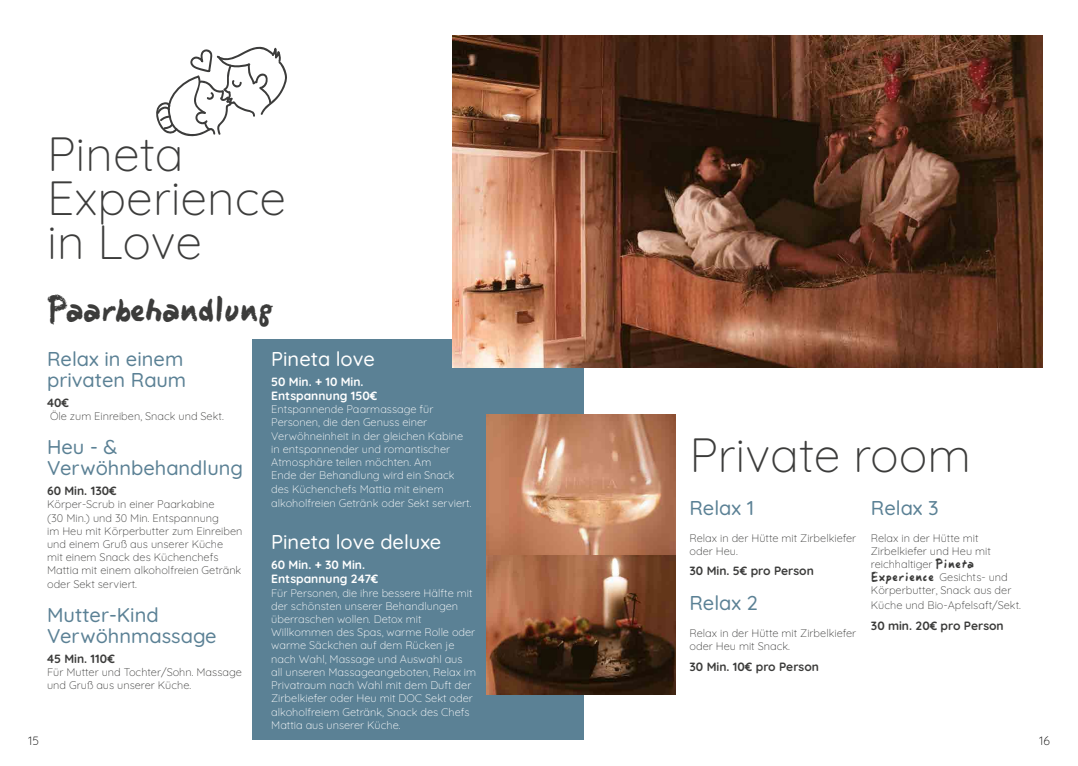
<style>
.page{position:relative;width:1078px;height:766px;background:#fff}
.page>*{position:absolute;margin:0;border:0;box-sizing:border-box;transform-origin:0 0}
.t1{font:300 48px/44px "Quicksand";color:#3c3c3b}
.t2{font:30px "Pineta Hotel";letter-spacing:-.075em;color:#3c3c3b}
.t3{font:500 20px/21px "Quicksand";color:#5b8195}
.t4{font:500 20px "Quicksand";color:#fff}
.t5{font:700 12px "Quicksand";color:#3c3c3b}
.t6{font:700 12px/14.4px "Quicksand";color:#fff}
.t7{font:300 12px "Quicksand";color:#000}
.t8{font:300 11px/13.2px "Quicksand";color:#fff}
.t9{font:300 11px/13.2px "Quicksand";color:#3c3c3b}
.s1{font-family:"Pineta Hotel";font-weight:400}
</style>
<div class="page">
<div style="left:252px;top:339px;width:332px;height:400px;background:#5b8195"></div>
<svg style="left:156px;top:46px;width:131px;height:91px"></svg>
<img style="left:452px;top:35px;width:589px;height:333px">
<img style="left:486px;top:414px;width:189px;height:280px">
<h1 class="t1" style="left:47px;top:127px;width:241px">Pineta<br>Experience in Love</h1>
<h2 class="t2" style="left:47px;top:290px;width:229px">Paarbehandlung</h2>
<h3 class="t3" style="left:47px;top:346px;width:141px">Relax in einem privaten Raum</h3>
<p class="t5" style="left:47px;top:393px;width:23px">40€</p>
<p class="t9" style="left:50px;top:408px;width:175px">Öle zum Einreiben, Snack und Sekt.</p>
<h3 class="t3" style="left:47px;top:434px;width:197px">Heu - &amp;<br>Verwöhnbehandlung</h3>
<p class="t5" style="left:47px;top:481px;width:71px">60 Min. 130€</p>
<p class="t9" style="left:47px;top:496px;width:197px">Körper-Scrub in einer Paarkabine<br>(30 Min.) und 30 Min. Entspannung<br>im Heu mit Körperbutter zum Einreiben und einem Gruß aus unserer Küche<br>mit einem Snack des Küchenchefs<br>Mattia mit einem alkoholfreien Getränk oder Sekt serviert.</p>
<h3 class="t3" style="left:47px;top:602px;width:171px">Mutter-Kind<br>Verwöhnmassage</h3>
<p class="t5" style="left:47px;top:649px;width:69px">45 Min. 110€</p>
<p class="t9" style="left:47px;top:664px;width:196px">Für Mutter und Tochter/Sohn. Massage und Gruß aus unserer Küche.</p>
<h3 class="t4" style="left:271px;top:343px;width:105px">Pineta love</h3>
<p class="t6" style="left:271px;top:373px;width:108px">50 Min. + 10 Min.<br>Entspannung 150€</p>
<p class="t8" style="left:271px;top:401px;width:193px">Entspannende Paarmassage für Personen, die den Genuss einer Verwöhneinheit in der gleichen Kabine in entspannender und romantischer Atmosphäre teilen möchten. Am<br>Ende der Behandlung wird ein Snack des Küchenchefs Mattia mit einem</p>
<p class="t8" style="left:271px;top:495px;width:202px">alkoholfreien Getränk oder Sekt serviert.</p>
<h3 class="t4" style="left:271px;top:526px;width:172px">Pineta love deluxe</h3>
<p class="t6" style="left:271px;top:556px;width:109px">60 Min. + 30 Min.<br>Entspannung 247€</p>
<p class="t8" style="left:271px;top:585px;width:206px">Für Personen, die ihre bessere Hälfte mit der schönsten unserer Behandlungen überraschen wollen. Detox mit Willkommen des Spas, warme Rolle oder warme Säckchen auf dem Rücken je nach Wahl, Massage und Auswahl aus all unseren Massageangeboten, Relax im Privatraum nach Wahl mit dem Duft der Zirbelkiefer oder Heu mit DOC Sekt oder alkoholfreiem Getränk, Snack des Chefs Mattia aus unserer Küche.</p>
<h1 class="t1" style="left:689px;top:427px;width:283px">Private room</h1>
<h3 class="t3" style="left:870px;top:495px;width:69px">Relax 3</h3>
<p class="t9" style="left:870px;top:529px;width:142px">Relax in der Hütte mit<br>Zirbelkiefer und Heu mit reichhaltiger <span class="s1">Pineta<br>Experience</span> Gesichts- und<br>Körperbutter, Snack aus der</p>
<p class="t9" style="left:870px;top:597px;width:151px">Küche und Bio-Apfelsaft/Sekt.</p>
<p class="t5" style="left:870px;top:616px;width:134px">30 min. 20€ pro Person</p>
<h3 class="t3" style="left:689px;top:495px;width:66px">Relax 1</h3>
<p class="t9" style="left:689px;top:529px;width:168px">Relax in der Hütte mit Zirbelkiefer oder Heu.</p>
<p class="t5" style="left:689px;top:561px;width:126px">30 Min. 5€ pro Person</p>
<h3 class="t3" style="left:689px;top:590px;width:70px">Relax 2</h3>
<p class="t9" style="left:689px;top:624px;width:168px">Relax in der Hütte mit Zirbelkiefer oder Heu mit Snack.</p>
<p class="t5" style="left:689px;top:657px;width:131px">30 Min. 10€ pro Person</p>
<p class="t7" style="left:28px;top:731px;width:12px">15</p>
<p class="t7" style="left:1038px;top:731px;width:12px">16</p>
</div>
